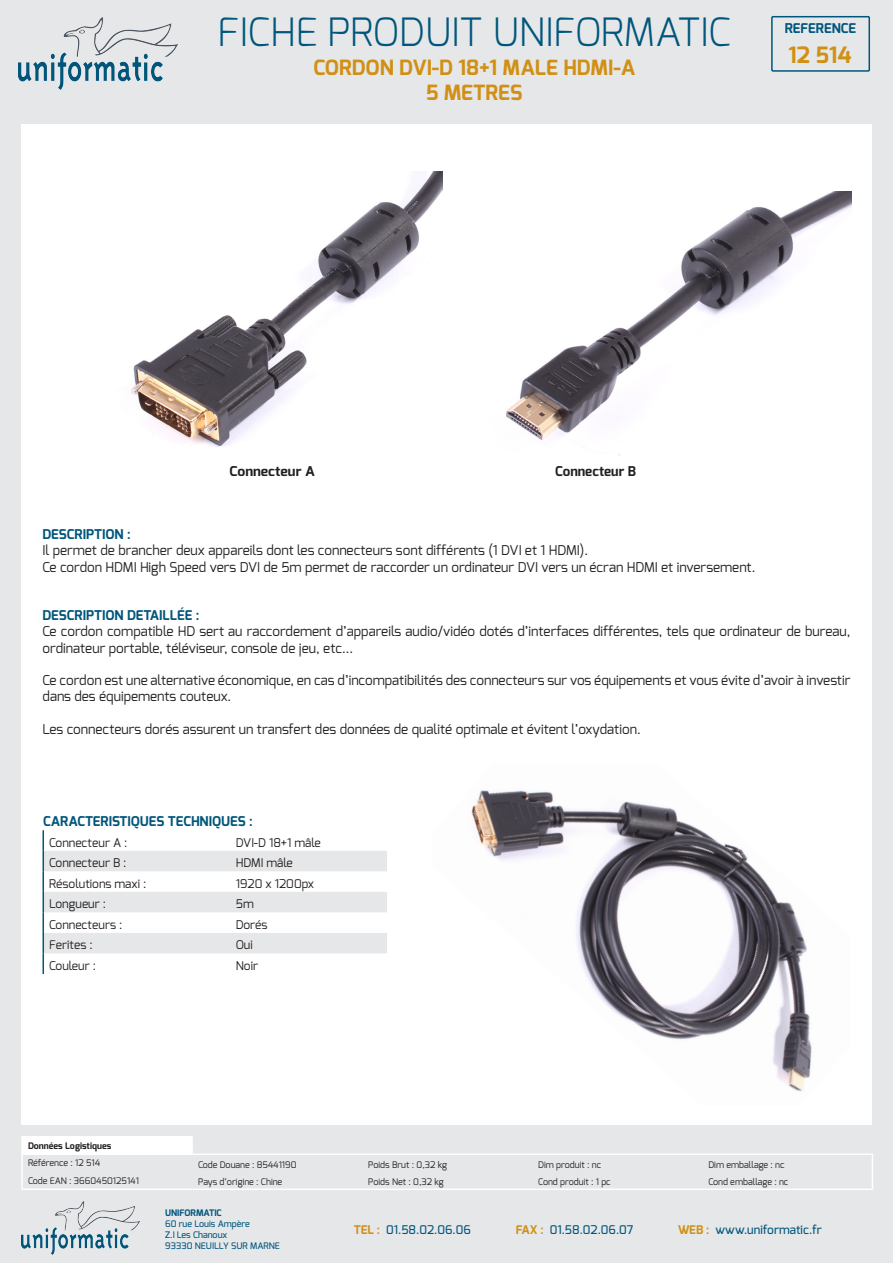
<style>
.page{position:relative;width:893px;height:1263px;background:#e6e7e9}
.page>*{position:absolute;margin:0;border:0;box-sizing:border-box;transform-origin:0 0}
.t1{font:300 39px "Exo";color:#00567c}
.t2{font:700 22.5px "Exo";color:#d19014}
.t3{font:700 21px "Exo";color:#d19014}
.t4{font:13.5px/16.2px "Exo";color:#231f20}
.t5{font:700 13.5px "Exo";color:#00567c}
.t6{font:700 13.5px "Exo";color:#231f20;scale:1.04 1}
.t7{font:700 13.5px "Exo";color:#231f20}
.t8{font:12px "Exo";color:#231f20}
.t9{font:500 12px "Exo";color:#00567c}
.t10{font:9px "Exo";color:#231f20}
.t11{font:500 9px "Exo";color:#00567c}
.t12{font:700 9px "Exo";color:#231f20}
.t13{font:700 9px "Exo";color:#00567c}
.s1{font-weight:700;color:#d19014}
</style>
<div class="page">
<div style="left:21px;top:124px;width:851px;height:1001px;background:#fff"></div>
<img style="left:21px;top:1201px;width:118px;height:53px">
<img style="left:18px;top:17px;width:160px;height:73px">
<hr style="left:21px;top:1188px;width:171px;height:2px;background:#fff">
<hr style="left:192px;top:1188px;width:170px;height:2px;background:#fff">
<hr style="left:362px;top:1188px;width:170px;height:2px;background:#fff">
<hr style="left:532px;top:1188px;width:170px;height:2px;background:#fff">
<hr style="left:702px;top:1188px;width:171px;height:2px;background:#fff">
<hr style="left:21px;top:1136px;width:172px;height:1px;background:#fff">
<svg style="left:21px;top:1137px;width:852px;height:52px"></svg>
<hr style="left:21px;top:1153px;width:171px;height:2px;background:#fff">
<svg style="left:43px;top:830px;width:344px;height:144px"></svg>
<img style="left:131px;top:171px;width:311px;height:276px">
<img style="left:506px;top:191px;width:346px;height:264px">
<img style="left:471px;top:790px;width:341px;height:302px">
<svg style="left:771px;top:16px;width:100px;height:56px"></svg>
<p class="t1" style="left:217px;top:7px;width:515px">FICHE PRODUIT UNIFORMATIC</p>
<p class="t3" style="left:313px;top:54px;width:323px">CORDON DVI-D 18+1 MALE HDMI-A</p>
<p class="t3" style="left:426px;top:79px;width:98px">5 METRES</p>
<p class="t5" style="left:785px;top:20px;width:73px">REFERENCE</p>
<p class="t2" style="left:789px;top:40px;width:64px">12 514</p>
<p class="t6" style="left:230px;top:462px;width:83px">Connecteur A</p>
<p class="t7" style="left:555px;top:462px;width:82px">Connecteur B</p>
<p class="t5" style="left:43px;top:526px;width:90px">DESCRIPTION :</p>
<p class="t4" style="left:43px;top:542px;width:547px">Il permet de brancher deux appareils dont les connecteurs sont différents (1 DVI et 1 HDMI).</p>
<p class="t4" style="left:43px;top:559px;width:714px">Ce cordon HDMI High Speed vers DVI de 5m permet de raccorder un ordinateur DVI vers un écran HDMI et inversement.</p>
<p class="t5" style="left:43px;top:607px;width:158px">DESCRIPTION DETAILLÉE :</p>
<p class="t4" style="left:43px;top:623px;width:809px">Ce cordon compatible HD sert au raccordement d’appareils audio/vidéo dotés d’interfaces différentes, tels que ordinateur de bureau, ordinateur portable, téléviseur, console de jeu, etc…</p>
<p class="t4" style="left:43px;top:672px;width:809px">Ce cordon est une alternative économique, en cas d’incompatibilités des connecteurs sur vos équipements et vous évite d’avoir à investir dans des équipements couteux.</p>
<p class="t4" style="left:43px;top:721px;width:600px">Les connecteurs dorés assurent un transfert des données de qualité optimale et évitent l’oxydation.</p>
<p class="t5" style="left:43px;top:812px;width:211px">CARACTERISTIQUES TECHNIQUES :</p>
<p class="t8" style="left:49px;top:834px;width:80px">Connecteur A :</p>
<p class="t8" style="left:236px;top:834px;width:86px">DVI-D 18+1 mâle</p>
<p class="t8" style="left:49px;top:855px;width:79px">Connecteur B :</p>
<p class="t8" style="left:236px;top:855px;width:58px">HDMI mâle</p>
<p class="t8" style="left:49px;top:875px;width:99px">Résolutions maxi :</p>
<p class="t8" style="left:236px;top:875px;width:80px">1920 x 1200px</p>
<p class="t8" style="left:49px;top:896px;width:58px">Longueur :</p>
<p class="t8" style="left:236px;top:896px;width:20px">5m</p>
<p class="t8" style="left:49px;top:917px;width:75px">Connecteurs :</p>
<p class="t8" style="left:236px;top:917px;width:33px">Dorés</p>
<p class="t8" style="left:49px;top:937px;width:45px">Ferites :</p>
<p class="t8" style="left:236px;top:937px;width:19px">Oui</p>
<p class="t8" style="left:49px;top:958px;width:48px">Couleur :</p>
<p class="t8" style="left:236px;top:958px;width:24px">Noir</p>
<p class="t12" style="left:28px;top:1140px;width:85px">Données Logistiques</p>
<p class="t10" style="left:28px;top:1157px;width:74px">Référence : 12 514</p>
<p class="t10" style="left:198px;top:1158px;width:100px">Code Douane : 85441190</p>
<p class="t10" style="left:368px;top:1158px;width:80px">Poids Brut : 0,32 kg</p>
<p class="t10" style="left:538px;top:1158px;width:64px">Dim produit : nc</p>
<p class="t10" style="left:708px;top:1158px;width:78px">Dim emballage : nc</p>
<p class="t10" style="left:28px;top:1175px;width:112px">Code EAN : 3660450125141</p>
<p class="t10" style="left:198px;top:1176px;width:86px">Pays d’origine : Chine</p>
<p class="t10" style="left:368px;top:1176px;width:77px">Poids Net : 0,32 kg</p>
<p class="t10" style="left:538px;top:1176px;width:74px">Cond produit : 1 pc</p>
<p class="t10" style="left:708px;top:1176px;width:82px">Cond emballage : nc</p>
<p class="t9" style="left:354px;top:1222px;width:119px"><span class="s1">TEL :</span> 01.58.02.06.06</p>
<p class="t9" style="left:516px;top:1222px;width:119px"><span class="s1">FAX :</span> 01.58.02.06.07</p>
<p class="t9" style="left:678px;top:1222px;width:145px"><span class="s1">WEB :</span> www.uniformatic.fr</p>
<p class="t13" style="left:165px;top:1207px;width:58px">UNIFORMATIC</p>
<p class="t11" style="left:165px;top:1218px;width:86px">60 rue Louis Ampère</p>
<p class="t11" style="left:165px;top:1229px;width:64px">Z.I Les Chanoux</p>
<p class="t11" style="left:165px;top:1239px;width:116px">93330 NEUILLY SUR MARNE</p>
</div>
